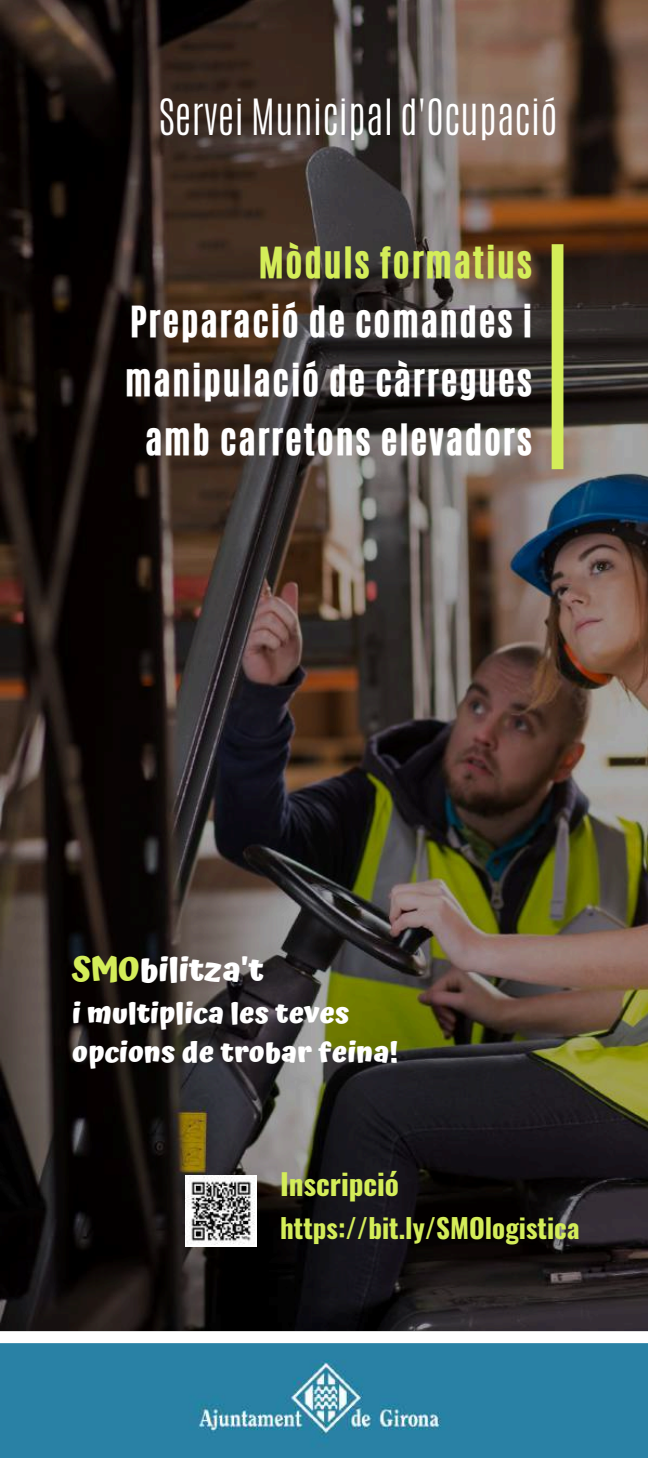
<style>
.page{position:relative;width:648px;height:1458px;background:#fff}
.page>*{position:absolute;margin:0;border:0;box-sizing:border-box;transform-origin:0 0}
.t1{font:300 41.62px "Antonio";color:#fff}
.t2{font:36px/58.9px "CA Generated";letter-spacing:.05em;color:#fff;text-align:center}
.t3{font:36px "CA Generated";letter-spacing:.05em;color:#d4ed59}
.t4{font:700 33.07px "Atma";color:#fff}
.t5{font:700 29.25px "Oswald";color:#d4ed59}
.t6{font:700 28.8px/38.7px "Atma";color:#fff}
.t7{font:700 27px "Oswald";color:#d4ed59}
.s1{color:#d4ed59}
</style>
<div class="page">
<img style="left:0;top:1343px;width:648px;height:115px">
<img style="left:0;top:0;width:648px;height:1331px">
<div style="left:552px;top:244px;width:11px;height:225px;background:#d4ed59"></div>
<img style="left:186px;top:1175px;width:71px;height:71px">
<p class="t1" style="left:159px;top:87px;width:400px">Servei Municipal d'Ocupació</p>
<p class="t3" style="left:259px;top:237px;width:275px">Mòduls formatius</p>
<p class="t2" style="left:125px;top:292px;width:408px">Preparació de comandes i manipulació de càrregues amb carretons elevadors</p>
<p class="t4" style="left:72px;top:950px;width:194px"><span class="s1">SMO</span>bilitza't</p>
<p class="t6" style="left:72px;top:994px;width:328px">i multiplica les teves opcions de trobar feina!</p>
<p class="t5" style="left:280px;top:1162px;width:120px">Inscripció</p>
<p class="t7" style="left:280px;top:1206px;width:301px">https://bit.ly/SMOlogistica</p>
</div>
